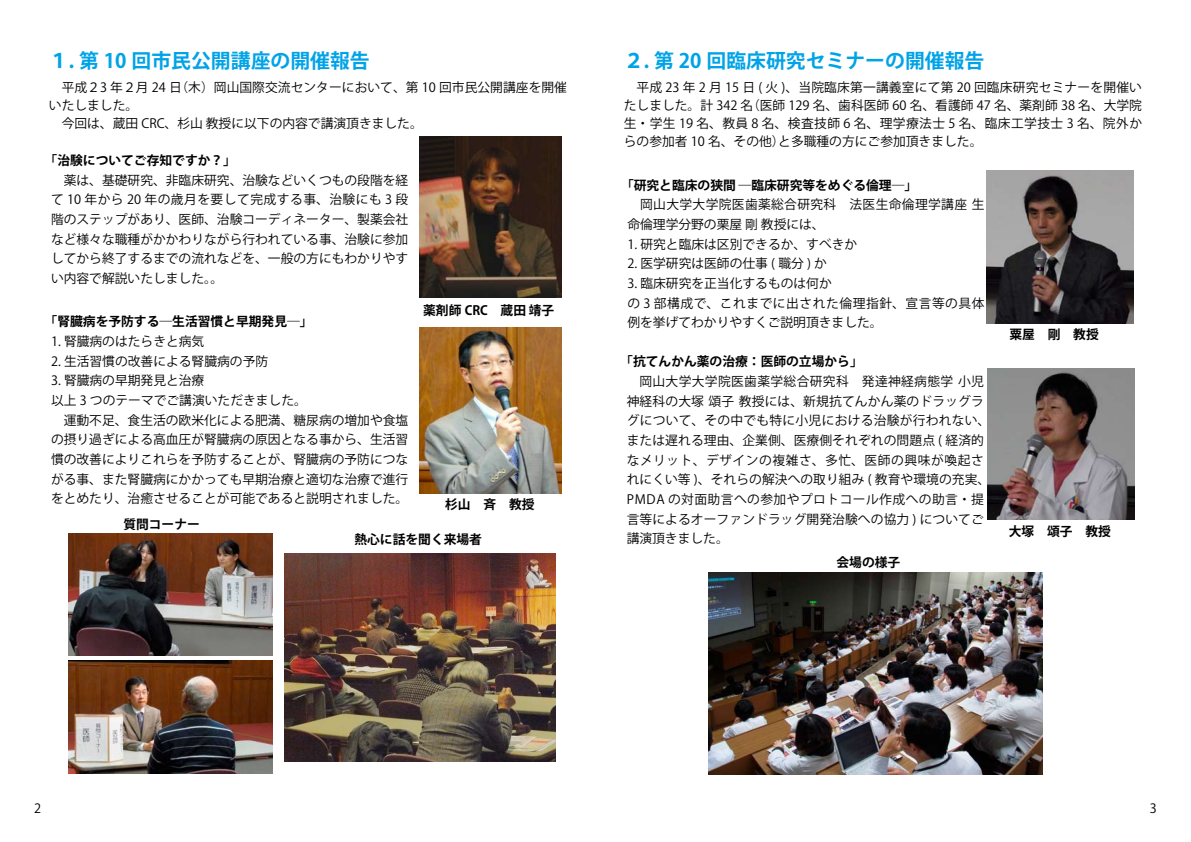
<style>
.page{position:relative;width:1191px;height:842px;background:#fff}
.page>*{position:absolute;margin:0;border:0;box-sizing:border-box;transform-origin:0 0}
.t1{font:700 19.8px "Koz Go Std";color:#00a3e7}
.t2{font:12.8px/19.7px "Koz Go Std";color:#000}
.t3{font:700 12.8px "Koz Go Std";color:#000}
.t4{font:12.8px/19.7px "Koz Go Std";letter-spacing:.025em;color:#000}
</style>
<div class="page">
<img style="left:987px;top:369px;width:147px;height:151px">
<img style="left:986px;top:171px;width:147px;height:152px">
<img style="left:709px;top:573px;width:333px;height:202px">
<img style="left:420px;top:136px;width:141px;height:162px">
<img style="left:420px;top:327px;width:141px;height:166px">
<img style="left:68px;top:533px;width:204px;height:123px">
<img style="left:284px;top:553px;width:272px;height:208px">
<img style="left:68px;top:660px;width:204px;height:114px">
<h1 class="t1" style="left:49px;top:48px;width:322px">１. 第 10 回市民公開講座の開催報告</h1>
<p class="t2" style="left:62px;top:78px;width:507px">平成２3 年２月 24 日（木）岡山国際交流センターにおいて、第 10 回市民公開講座を開催</p>
<p class="t2" style="left:49px;top:96px;width:91px">いたしました。</p>
<p class="t2" style="left:62px;top:114px;width:363px">今回は、蔵田 CRC、杉山 教授に以下の内容で講演頂きました。</p>
<p class="t3" style="left:45px;top:152px;width:193px">「治験についてご存知ですか？」</p>
<p class="t2" style="left:51px;top:170px;width:359px;text-align:justify;text-indent:13px">薬は、基礎研究、非臨床研究、治験などいくつもの段階を経て 10 年から 20 年の歳月を要して完成する事、治験にも 3 段階のステップがあり、医師、治験コーディネーター、製薬会社など様々な職種がかかわりながら行われている事、治験に参加してから終了するまでの流れなどを、一般の方にもわかりやすい内容で解説いたしました。。</p>
<p class="t3" style="left:45px;top:313px;width:269px">「腎臓病を予防する―生活習慣と早期発見―」</p>
<p class="t2" style="left:51px;top:332px;width:155px">1. 腎臓病のはたらきと病気</p>
<p class="t2" style="left:51px;top:352px;width:219px">2. 生活習慣の改善による腎臓病の予防</p>
<p class="t2" style="left:51px;top:371px;width:359px">3. 腎臓病の早期発見と治療<br>以上 3 つのテーマでご講演いただきました。<br>　運動不足、食生活の欧米化による肥満、糖尿病の増加や食塩の摂り過ぎによる高血圧が腎臓病の原因となる事から、生活習慣の改善によりこれらを予防することが、腎臓病の予防につながる事、また腎臓病にかかっても早期治療と適切な治療で進行をとめたり、治癒させることが可能であると説明されました。</p>
<p class="t3" style="left:423px;top:302px;width:133px">薬剤師 CRC　蔵田 靖子</p>
<p class="t3" style="left:445px;top:496px;width:91px">杉山　斉　教授</p>
<p class="t3" style="left:354px;top:530px;width:129px">熱心に話を聞く来場者</p>
<p class="t3" style="left:123px;top:516px;width:78px">質問コーナー</p>
<h1 class="t1" style="left:624px;top:48px;width:362px">２. 第 20 回臨床研究セミナーの開催報告</h1>
<p class="t2" style="left:624px;top:79px;width:520px;line-height:18.1px;text-align:justify;text-indent:13px">平成 23 年 2 月 15 日 ( 火 )、当院臨床第一講義室にて第 20 回臨床研究セミナーを開催いたしました。計 342 名（医師 129 名、歯科医師 60 名、看護師 47 名、薬剤師 38 名、大学院生・学生 19 名、教員 8 名、検査技師 6 名、理学療法士 5 名、臨床工学技士 3 名、院外からの参加者 10 名、その他）と多職種の方にご参加頂きました。</p>
<p class="t3" style="left:621px;top:177px;width:298px">「研究と臨床の狭間 ―臨床研究等をめぐる倫理―」</p>
<p class="t4" style="left:627px;top:195px;width:359px;text-indent:13px">岡山大学大学院医歯薬総合研究科　法医生命倫理学講座 生命倫理学分野の栗屋 剛 教授には、</p>
<p class="t2" style="left:627px;top:235px;width:231px">1. 研究と臨床は区別できるか、すべきか</p>
<p class="t2" style="left:627px;top:254px;width:201px">2. 医学研究は医師の仕事 ( 職分 ) か</p>
<p class="t2" style="left:627px;top:274px;width:359px">3. 臨床研究を正当化するものは何か<br>の 3 部構成で、これまでに出された倫理指針、宣言等の具体例を挙げてわかりやすくご説明頂きました。</p>
<p class="t3" style="left:620px;top:353px;width:244px">「抗てんかん薬の治療：医師の立場から」</p>
<p class="t2" style="left:626px;top:372px;width:365px;text-indent:13px">岡山大学大学院医歯薬学総合研究科　発達神経病態学 小児神経科の大塚 頌子 教授には、新規抗てんかん薬のドラッグラグについて、その中でも特に小児における治験が行われない、または遅れる理由、企業側、医療側それぞれの問題点 ( 経済的なメリット、デザインの複雑さ、多忙、医師の興味が喚起されにくい等 )、それらの解決への取り組み ( 教育や環境の充実、<br>PMDA の対面助言への参加やプロトコール作成への助言・提言等によるオーファンドラッグ開発治験への協力 ) についてご講演頂きました。</p>
<p class="t3" style="left:836px;top:554px;width:65px">会場の様子</p>
<p class="t3" style="left:1009px;top:326px;width:91px">粟屋　剛　教授</p>
<p class="t3" style="left:1008px;top:523px;width:104px">大塚　頌子　教授</p>
<p class="t2" style="left:34px;top:799px;width:9px">2</p>
<p class="t2" style="left:1150px;top:799px;width:9px">3</p>
</div>
